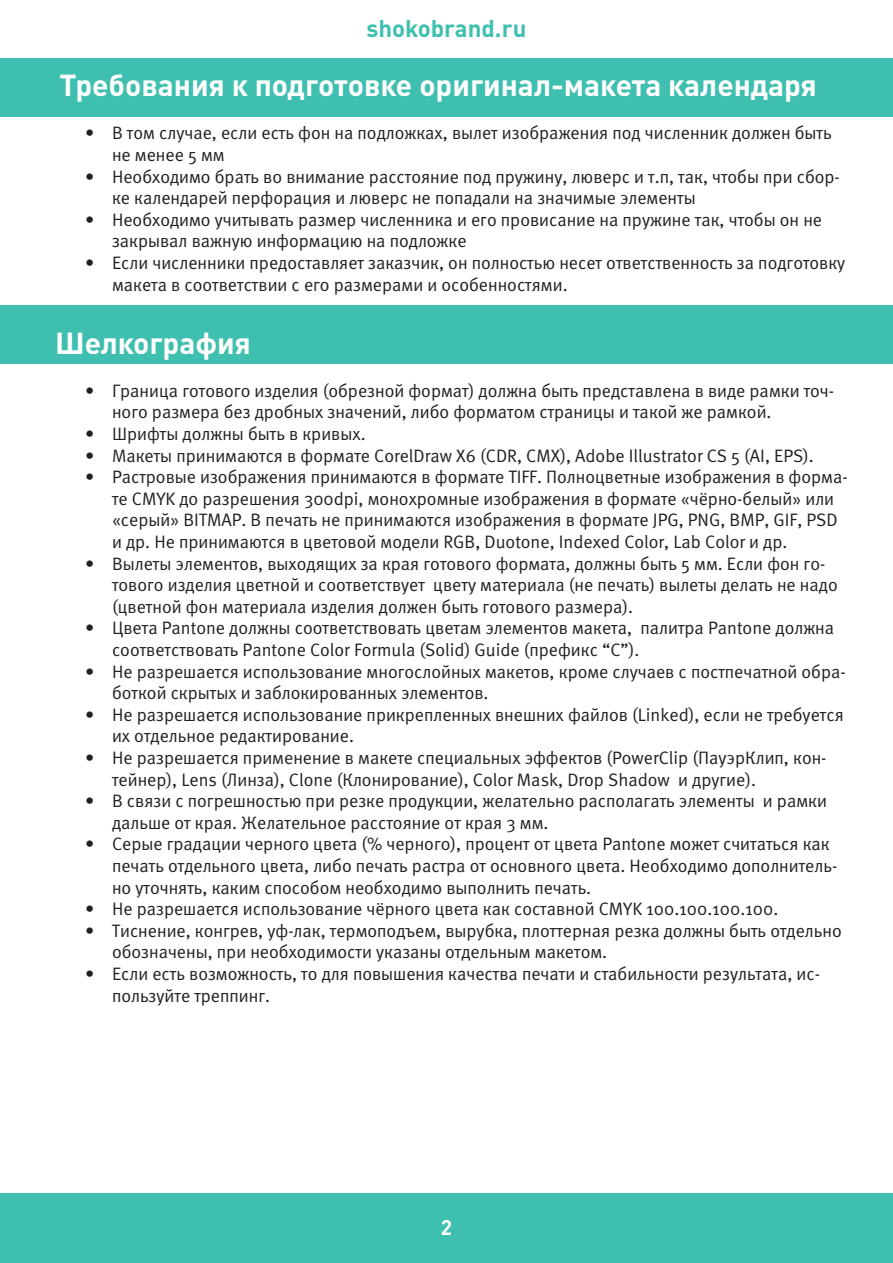
<style>
.page{position:relative;width:893px;height:1263px;background:#fff}
.page>*{position:absolute;margin:0;border:0;box-sizing:border-box;transform-origin:0 0}
.t1{font:700 30px "DIN Pro";color:#fff}
.t2{font:700 24px "DIN Pro";color:#3fbfb0}
.t3{font:700 21px "DIN Pro";color:#fff}
.t4{font:18px/21.6px "Meta Normal Cyr";color:#231f20}
</style>
<div class="page">
<div style="left:0;top:59px;width:893px;height:58px;background:#3fbfb0"></div>
<div style="left:0;top:305px;width:893px;height:58px;background:#3fbfb0"></div>
<div style="left:0;top:1194px;width:893px;height:69px;background:#3fbfb0"></div>
<p class="t2" style="left:366px;top:8px;width:161px">shokobrand.ru</p>
<p class="t1" style="left:59px;top:60px;width:759px">Требования к подготовке оригинал-макета календаря</p>
<p class="t4" style="left:112px;top:122px;width:721px;text-indent:-27px">• В том случае, если есть фон на подложках, вылет изображения под численник должен быть не менее 5 мм</p>
<p class="t4" style="left:112px;top:165px;width:729px;text-indent:-27px">• Необходимо брать во внимание расстояние под пружину, люверс и т.п, так, чтобы при сбор&shy;ке календарей перфорация и люверс не попадали на значимые элементы</p>
<p class="t4" style="left:112px;top:209px;width:711px;text-indent:-27px">• Необходимо учитывать размер численника и его провисание на пружине так, чтобы он не закрывал важную информацию на подложке</p>
<p class="t4" style="left:112px;top:252px;width:735px;text-indent:-27px">• Если численники предоставляет заказчик, он полностью несет ответственность за подготовку макета в соответствии с его размерами и особенностями.</p>
<p class="t1" style="left:55px;top:318px;width:197px">Шелкография</p>
<p class="t4" style="left:112px;top:380px;width:723px;text-indent:-27px">• Граница готового изделия (обрезной формат) должна быть представлена в виде рамки точ&shy;ного размера без дробных значений, либо форматом страницы и такой же рамкой.</p>
<p class="t4" style="left:85px;top:423px;width:282px">• Шрифты должны быть в кривых.</p>
<p class="t4" style="left:85px;top:444px;width:730px">• Макеты принимаются в формате CorelDraw Х6 (CDR, CMX), Adobe Illustrator CS 5 (AI, EPS).</p>
<p class="t4" style="left:112px;top:466px;width:737px;text-indent:-27px">• Растровые изображения принимаются в формате TIFF. Полноцветные изображения в форма&shy;те CMYK до разрешения 300dpi, монохромные изображения в формате «чёрно-белый» или «серый» BITMAP. В печать не принимаются изображения в формате JPG, PNG, BMP, GIF, PSD и др. Не принимаются в цветовой модели RGB, Duotone, Indexed Color, Lab Color и др.</p>
<p class="t4" style="left:112px;top:552px;width:727px;text-indent:-27px">• Вылеты элементов, выходящих за края готового формата, должны быть 5 мм. Если фон го&shy;тового изделия цветной и соответствует цвету материала (не печать) вылеты делать не надо (цветной фон материала изделия должен быть готового размера).</p>
<p class="t4" style="left:112px;top:617px;width:724px;text-indent:-27px">• Цвета Pantone должны соответствовать цветам элементов макета, палитра Pantone должна соответствовать Pantone Color Formula (Solid) Guide (префикс “C”).</p>
<p class="t4" style="left:112px;top:660px;width:735px;text-indent:-27px">• Не разрешается использование многослойных макетов, кроме случаев с постпечатной обра&shy;боткой скрытых и заблокированных элементов.</p>
<p class="t4" style="left:112px;top:704px;width:733px;text-indent:-27px">• Не разрешается использование прикрепленных внешних файлов (Linked), если не требуется их отдельное редактирование.</p>
<p class="t4" style="left:112px;top:747px;width:716px;text-indent:-27px">• Не разрешается применение в макете специальных эффектов (PowerClip (ПауэрКлип, кон&shy;тейнер), Lens (Линза), Clone (Клонирование), Color Mask, Drop Shadow и другие).</p>
<p class="t4" style="left:112px;top:790px;width:716px;text-indent:-27px">• В связи с погрешностью при резке продукции, желательно располагать элементы и рамки дальше от края. Желательное расстояние от края 3 мм.</p>
<p class="t4" style="left:112px;top:833px;width:727px;text-indent:-27px">• Серые градации черного цвета (% черного), процент от цвета Pantone может считаться как печать отдельного цвета, либо печать растра от основного цвета. Необходимо дополнитель&shy;но уточнять, каким способом необходимо выполнить печать.</p>
<p class="t4" style="left:85px;top:898px;width:695px">• Не разрешается использование чёрного цвета как составной CMYK 100.100.100.100.</p>
<p class="t4" style="left:112px;top:920px;width:731px;text-indent:-27px">• Тиснение, конгрев, уф-лак, термоподъем, вырубка, плоттерная резка должны быть отдельно обозначены, при необходимости указаны отдельным макетом.</p>
<p class="t4" style="left:112px;top:963px;width:709px;text-indent:-27px">• Если есть возможность, то для повышения качества печати и стабильности результата, ис&shy;пользуйте треппинг.</p>
<p class="t3" style="left:441px;top:1210px;width:13px">2</p>
</div>
